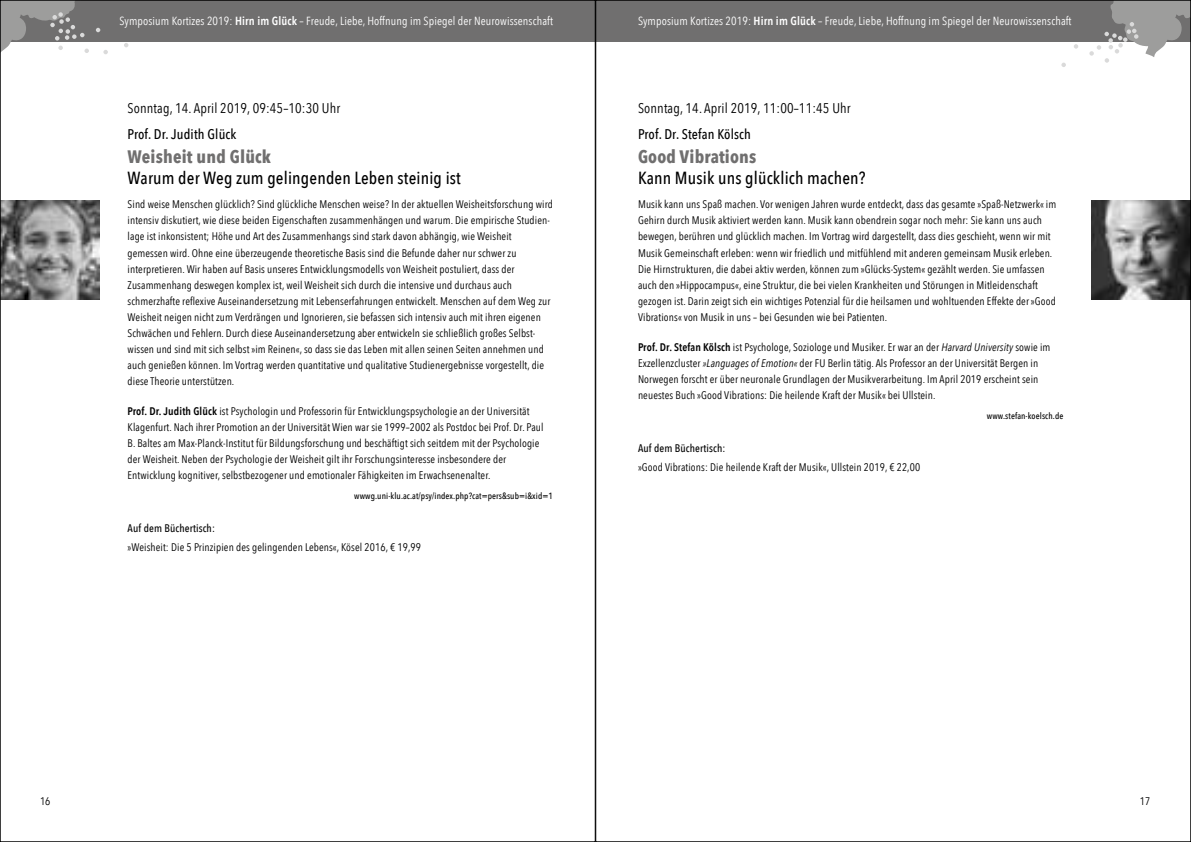
<style>
.page{position:relative;width:1191px;height:842px;background:#fff}
.page>*{position:absolute;margin:0;border:0;box-sizing:border-box;transform-origin:0 0}
.t1{font:700 18px "Avenir Next Condensed";letter-spacing:.01em;color:#706f6f}
.t2{font:500 17.5px "Avenir Next Condensed";letter-spacing:.01em;color:#000}
.t3{font:14px "Avenir Next Condensed";letter-spacing:.01em;color:#000}
.t4{font:500 14px "Avenir Next Condensed";letter-spacing:.01em;color:#000}
.t5{font:11.8px "Avenir Next Condensed";letter-spacing:.01em;color:#fff}
.t6{font:11px/16px "Avenir Next Condensed";letter-spacing:.01em;color:#000}
.t7{font:500 11px "Avenir Next Condensed";letter-spacing:.01em;color:#000}
.t8{font:500 9px "Avenir Next Condensed";letter-spacing:.01em;color:#000}
.s1{font-weight:600}
.s2{font-style:italic}
</style>
<div class="page">
<img style="left:2px;top:201px;width:97px;height:99px">
<img style="left:1091px;top:201px;width:98px;height:99px">
<div style="left:595px;top:0;width:596px;height:41px;background:#706f6f"></div>
<div style="left:0;top:0;width:595px;height:41px;background:#706f6f"></div>
<svg style="left:1074px;top:44px;width:4px;height:5px"></svg>
<svg style="left:1061px;top:63px;width:5px;height:4px"></svg>
<svg style="left:1089px;top:2px;width:100px;height:61px"></svg>
<svg style="left:103px;top:50px;width:5px;height:4px"></svg>
<svg style="left:124px;top:43px;width:4px;height:4px"></svg>
<svg style="left:96px;top:28px;width:4px;height:4px"></svg>
<svg style="left:2px;top:2px;width:87px;height:51px"></svg>
<p class="t5" style="left:119px;top:11px;width:435px">Symposium Kortizes 2019: <span class="s1">Hirn im Glück</span> – Freude, Liebe, Hoffnung im Spiegel der Neurowissenschaft</p>
<p class="t5" style="left:638px;top:11px;width:435px">Symposium Kortizes 2019: <span class="s1">Hirn im Glück</span> – Freude, Liebe, Hoffnung im Spiegel der Neurowissenschaft</p>
<p class="t3" style="left:128px;top:96px;width:214px">Sonntag, 14. April 2019, 09:45–10:30 Uhr</p>
<p class="t4" style="left:128px;top:125px;width:110px">Prof. Dr. Judith Glück</p>
<h1 class="t1" style="left:128px;top:146px;width:145px">Weisheit und Glück</h1>
<h2 class="t2" style="left:128px;top:167px;width:335px">Warum der Weg zum gelingenden Leben steinig ist</h2>
<p class="t6" style="left:128px;top:196px;width:427px">Sind weise Menschen glücklich? Sind glückliche Menschen weise? In der aktuellen Weisheitsforschung wird intensiv diskutiert, wie diese beiden Eigenschaften zusammenhängen und warum. Die empirische Studien&shy;lage ist inkonsistent; Höhe und Art des Zusammenhangs sind stark davon abhängig, wie Weisheit gemessen wird. Ohne eine überzeugende theoretische Basis sind die Befunde daher nur schwer zu interpretieren. Wir haben auf Basis unseres Entwicklungsmodells von Weisheit postuliert, dass der Zusammenhang deswegen komplex ist, weil Weisheit sich durch die intensive und durchaus auch schmerzhafte reflexive Auseinandersetzung mit Lebenserfahrungen entwickelt. Menschen auf dem Weg zur Weisheit neigen nicht zum Verdrängen und Ignorieren, sie befassen sich intensiv auch mit ihren eigenen Schwächen und Fehlern. Durch diese Auseinandersetzung aber entwickeln sie schließlich großes Selbst&shy;wissen und sind mit sich selbst »im Reinen«, so dass sie das Leben mit allen seinen Seiten annehmen und auch genießen können. Im Vortrag werden quantitative und qualitative Studienergebnisse vorgestellt, die diese Theorie unterstützen.</p>
<p class="t6" style="left:128px;top:402px;width:417px"><span class="s1">Prof. Dr. Judith Glück</span> ist Psychologin und Professorin für Entwicklungspsychologie an der Universität Klagenfurt. Nach ihrer Promotion an der Universität Wien war sie 1999–2002 als Postdoc bei Prof. Dr. Paul B. Baltes am Max-Planck-Institut für Bildungsforschung und beschäftigt sich seitdem mit der Psychologie der Weisheit. Neben der Psychologie der Weisheit gilt ihr Forschungsinteresse insbesondere der Entwicklung kognitiver, selbstbezogener und emotionaler Fähigkeiten im Erwachsenenalter.</p>
<p class="t8" style="left:354px;top:491px;width:200px">wwwg.uni-klu.ac.at/psy/index.php?cat=pers&amp;sub=i&amp;xid=1</p>
<p class="t7" style="left:128px;top:522px;width:89px">Auf dem Büchertisch:</p>
<p class="t6" style="left:128px;top:539px;width:295px">»Weisheit: Die 5 Prinzipien des gelingenden Lebens«, Kösel 2016, € 19,99</p>
<p class="t3" style="left:638px;top:96px;width:214px">Sonntag, 14. April 2019, 11:00–11:45 Uhr</p>
<p class="t4" style="left:638px;top:125px;width:114px">Prof. Dr. Stefan Kölsch</p>
<h1 class="t1" style="left:638px;top:146px;width:120px">Good Vibrations</h1>
<h2 class="t2" style="left:638px;top:167px;width:229px">Kann Musik uns glücklich machen?</h2>
<p class="t6" style="left:638px;top:196px;width:420px">Musik kann uns Spaß machen. Vor wenigen Jahren wurde entdeckt, dass das gesamte »Spaß-Netzwerk« im Gehirn durch Musik aktiviert werden kann. Musik kann obendrein sogar noch mehr: Sie kann uns auch bewegen, berühren und glücklich machen. Im Vortrag wird dargestellt, dass dies geschieht, wenn wir mit Musik Gemeinschaft erleben: wenn wir friedlich und mitfühlend mit anderen gemeinsam Musik erleben.<br>Die Hirnstrukturen, die dabei aktiv werden, können zum »Glücks-System« gezählt werden. Sie umfassen auch den »Hippocampus«, eine Struktur, die bei vielen Krankheiten und Störungen in Mitleidenschaft gezogen ist. Darin zeigt sich ein wichtiges Potenzial für die heilsamen und wohltuenden Effekte der »Good Vibrations« von Musik in uns – bei Gesunden wie bei Patienten.</p>
<p class="t6" style="left:638px;top:338px;width:414px"><span class="s1">Prof. Dr. Stefan Kölsch</span> ist Psychologe, Soziologe und Musiker. Er war an der <span class="s2">Harvard University</span> sowie im Exzellenzcluster <span class="s2">»Languages of Emotion«</span> der FU Berlin tätig. Als Professor an der Universität Bergen in Norwegen forscht er über neuronale Grundlagen der Musikverarbeitung. Im April 2019 erscheint sein neuestes Buch »Good Vibrations: Die heilende Kraft der Musik« bei Ullstein.</p>
<p class="t8" style="left:987px;top:411px;width:78px">www.stefan-koelsch.de</p>
<p class="t7" style="left:638px;top:442px;width:89px">Auf dem Büchertisch:</p>
<p class="t6" style="left:638px;top:459px;width:284px">»Good Vibrations: Die heilende Kraft der Musik«, Ullstein 2019, € 22,00</p>
<p class="t6" style="left:40px;top:792px;width:12px">16</p>
<p class="t6" style="left:1140px;top:792px;width:12px">17</p>
</div>
